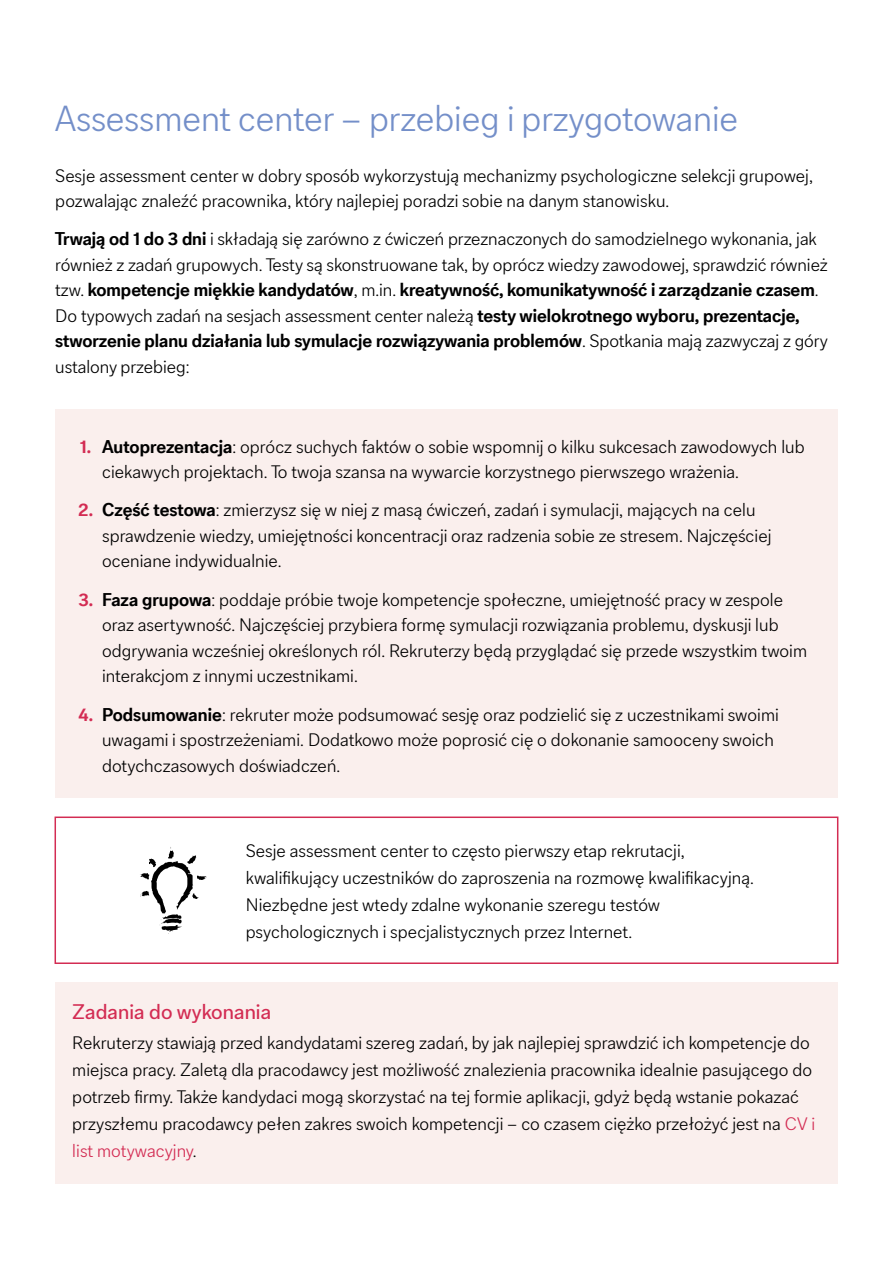
<style>
.page{position:relative;width:893px;height:1263px;background:#fff}
.page>*{position:absolute;margin:0;border:0;box-sizing:border-box;transform-origin:0 0}
.t1{font:300 36px "CA Sans Pro";color:#748fc9}
.t2{font:21px "CA Sans Pro";letter-spacing:.005em;color:#d32c53}
.t3{font:300 18px/25.5px "CA Sans Pro";letter-spacing:.005em;color:#000}
.t4{font:700 18px "CA Sans Pro";color:#d32c53}
.s1{font-weight:700}
.s2{color:#d32c53}
</style>
<div class="page">
<div style="left:55px;top:982px;width:783px;height:201px;background:#faefed"></div>
<div style="left:55px;top:409px;width:783px;height:389px;background:#faefed"></div>
<div style="left:55px;top:816px;width:783px;height:148px;border:2px solid #d32c53"></div>
<svg style="left:140px;top:850px;width:67px;height:84px"></svg>
<h1 class="t1" style="left:55px;top:98px;width:684px">Assessment center – przebieg i przygotowanie</h1>
<p class="t3" style="left:55px;top:163px;width:759px">Sesje assessment center w dobry sposób wykorzystują mechanizmy psychologiczne selekcji grupowej, pozwalając znaleźć pracownika, który najlepiej poradzi sobie na danym stanowisku.</p>
<p class="t3" style="left:55px;top:226px;width:774px"><span class="s1">Trwają od 1 do 3 dni</span> i składają się zarówno z ćwiczeń przeznaczonych do samodzielnego wykonania, jak również z zadań grupowych. Testy są skonstruowane tak, by oprócz wiedzy zawodowej, sprawdzić również tzw. <span class="s1">kompetencje miękkie kandydatów</span>, m.in. <span class="s1">kreatywność, komunikatywność i zarządzanie czasem</span>.<br>Do typowych zadań na sesjach assessment center należą <span class="s1">testy wielokrotnego wyboru, prezentacje, stworzenie planu działania lub symulacje rozwiązywania problemów</span>. Spotkania mają zazwyczaj z góry ustalony przebieg:</p>
<p class="t4" style="left:80px;top:435px;width:13px">1.</p>
<p class="t4" style="left:78px;top:499px;width:16px">2.</p>
<p class="t4" style="left:78px;top:588px;width:16px">3.</p>
<p class="t4" style="left:78px;top:703px;width:17px">4.</p>
<p class="t3" style="left:102px;top:434px;width:704px"><span class="s1">Autoprezentacja</span>: oprócz suchych faktów o sobie wspomnij o kilku sukcesach zawodowych lub ciekawych projektach. To twoja szansa na wywarcie korzystnego pierwszego wrażenia.</p>
<p class="t3" style="left:102px;top:497px;width:671px"><span class="s1">Część testowa</span>: zmierzysz się w niej z masą ćwiczeń, zadań i symulacji, mających na celu sprawdzenie wiedzy, umiejętności koncentracji oraz radzenia sobie ze stresem. Najczęściej oceniane indywidualnie.</p>
<p class="t3" style="left:102px;top:587px;width:707px"><span class="s1">Faza grupowa</span>: poddaje próbie twoje kompetencje społeczne, umiejętność pracy w zespole oraz asertywność. Najczęściej przybiera formę symulacji rozwiązania problemu, dyskusji lub odgrywania wcześniej określonych ról. Rekruterzy będą przyglądać się przede wszystkim twoim interakcjom z innymi uczestnikami.</p>
<p class="t3" style="left:102px;top:701px;width:678px"><span class="s1">Podsumowanie</span>: rekruter może podsumować sesję oraz podzielić się z uczestnikami swoimi uwagami i spostrzeżeniami. Dodatkowo może poprosić cię o dokonanie samooceny swoich dotychczasowych doświadczeń.</p>
<p class="t3" style="left:246px;top:837px;width:510px;line-height:27px">Sesje assessment center to często pierwszy etap rekrutacji, kwalifikujący uczestników do zaproszenia na rozmowę kwalifikacyjną.<br>Niezbędne jest wtedy zdalne wykonanie szeregu testów psychologicznych i specjalistycznych przez Internet.</p>
<p class="t2" style="left:72px;top:999px;width:200px">Zadania do wykonania</p>
<p class="t3" style="left:72px;top:1029px;width:745px;line-height:27px">Rekruterzy stawiają przed kandydatami szereg zadań, by jak najlepiej sprawdzić ich kompetencje do miejsca pracy. Zaletą dla pracodawcy jest możliwość znalezienia pracownika idealnie pasującego do potrzeb firmy. Także kandydaci mogą skorzystać na tej formie aplikacji, gdyż będą wstanie pokazać przyszłemu pracodawcy pełen zakres swoich kompetencji – co czasem ciężko przełożyć jest na <span class="s2">CV i list motywacyjny</span>.</p>
</div>
